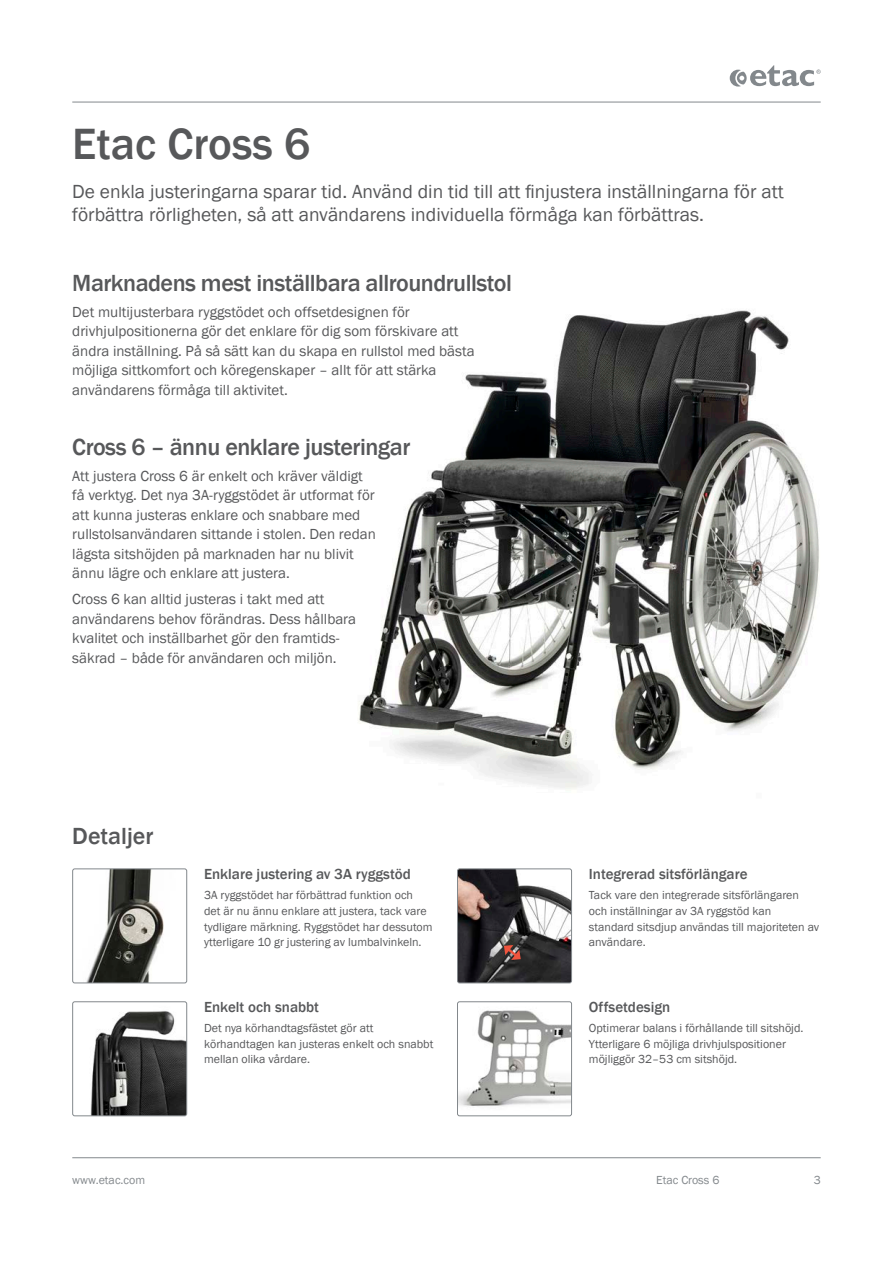
<style>
.page{position:relative;width:893px;height:1263px;background:#fff}
.page>*{position:absolute;margin:0;border:0;box-sizing:border-box;transform-origin:0 0}
._3__Header_-_Intro{font:500 45px "Franklin Gothic";color:#57585a}
._4__Header_-_Basic_b{font:500 24px "Franklin Gothic";letter-spacing:-.02em;color:#57585a}
._4__Header_-_Basic_b-2{font:500 24px "Franklin Gothic";color:#57585a}
._3__Body_-_Intro{font:19.5px/22.5px "Franklin Gothic";color:#57585a}
._4__Body_-_Basic_bod{font:15px/19.5px "Franklin Gothic";color:#57585a}
._5__Header_-_Feature{font:500 15px "Franklin Gothic";color:#57585a}
._5__Body_-_Features{font:12px/15.8px "Franklin Gothic";color:#57585a}
.t1{font:12px "Franklin Gothic";color:#83888c}
</style>
<div class="page">
<img style="left:359px;top:310px;width:460px;height:479px">
<img style="left:86px;top:870px;width:101px;height:113px">
<div style="left:72px;top:868px;width:115px;height:115px;border:1px solid #83888c;border-radius:2px"></div>
<img style="left:90px;top:1011px;width:97px;height:105px">
<div style="left:72px;top:1001px;width:115px;height:115px;border:1px solid #83888c;border-radius:2px"></div>
<img style="left:457px;top:870px;width:115px;height:113px">
<div style="left:457px;top:868px;width:115px;height:115px;border:1px solid #83888c;border-radius:2px"></div>
<img style="left:457px;top:1010px;width:115px;height:106px">
<div style="left:457px;top:1001px;width:115px;height:115px;border:1px solid #83888c;border-radius:2px"></div>
<svg style="left:504px;top:945px;width:17px;height:15px"></svg>
<hr style="left:72px;top:102px;width:749px;height:1px;background:#83888c">
<hr style="left:72px;top:1157px;width:749px;height:1px;background:#83888c">
<svg style="left:730px;top:65px;width:91px;height:22px"></svg>
<p class="_3__Header_-_Intro" style="left:72px;top:116px;width:240px">Etac Cross 6</p>
<p class="_3__Body_-_Intro" style="left:72px;top:181px;width:713px">De enkla justeringarna sparar tid. Använd din tid till att finjustera inställningarna för att förbättra rörligheten, så att användarens individuella förmåga kan förbättras.</p>
<p class="_4__Header_-_Basic_b" style="left:72px;top:268px;width:441px">Marknadens mest inställbara allroundrullstol</p>
<p class="_4__Body_-_Basic_bod" style="left:72px;top:302px;width:404px">Det multijusterbara ryggstödet och offsetdesignen för drivhjulpositionerna gör det enklare för dig som förskivare att ändra inställning. På så sätt kan du skapa en rullstol med bästa möjliga sittkomfort och köregenskaper – allt för att stärka användarens förmåga till aktivitet.</p>
<p class="_4__Header_-_Basic_b" style="left:72px;top:432px;width:340px">Cross 6 – ännu enklare justeringar</p>
<p class="_4__Body_-_Basic_bod" style="left:72px;top:466px;width:305px">Att justera Cross 6 är enkelt och kräver väldigt få verktyg. Det nya 3A-ryggstödet är utformat för att kunna justeras enklare och snabbare med rullstolsanvändaren sittande i stolen. Den redan lägsta sitshöjden på marknaden har nu blivit ännu lägre och enklare att justera.</p>
<p class="_4__Body_-_Basic_bod" style="left:72px;top:590px;width:285px">Cross 6 kan alltid justeras i takt med att användarens behov förändras. Dess hållbara kvalitet och inställbarhet gör den framtids&shy;säkrad – både för användaren och miljön.</p>
<p class="_4__Header_-_Basic_b-2" style="left:72px;top:821px;width:83px">Detaljer</p>
<p class="_5__Header_-_Feature" style="left:204px;top:865px;width:208px">Enklare justering av 3A ryggstöd</p>
<p class="_5__Body_-_Features" style="left:204px;top:887px;width:230px">3A ryggstödet har förbättrad funktion och<br>det är nu ännu enklare att justera, tack vare tydligare märkning. Ryggstödet har dessutom ytterligare 10 gr justering av lumbalvinkeln.</p>
<p class="_5__Header_-_Feature" style="left:204px;top:997px;width:117px">Enkelt och snabbt</p>
<p class="_5__Body_-_Features" style="left:204px;top:1020px;width:231px">Det nya körhandtagsfästet gör att körhandtagen kan justeras enkelt och snabbt mellan olika vårdare.</p>
<p class="_5__Header_-_Feature" style="left:589px;top:865px;width:160px">Integrerad sitsförlängare</p>
<p class="_5__Body_-_Features" style="left:589px;top:887px;width:232px">Tack vare den integrerade sitsförlängaren och inställningar av 3A ryggstöd kan standard sitsdjup användas till majoriteten av användare.</p>
<p class="_5__Header_-_Feature" style="left:589px;top:997px;width:83px">Offsetdesign</p>
<p class="_5__Body_-_Features" style="left:589px;top:1020px;width:216px">Optimerar balans i förhållande till sitshöjd.<br>Ytterligare 6 möjliga drivhjulspositioner möjliggör 32–53 cm sitshöjd.</p>
<p class="t1" style="left:72px;top:1173px;width:74px">www.etac.com</p>
<p class="t1" style="left:656px;top:1173px;width:65px">Etac Cross 6</p>
<p class="t1" style="left:814px;top:1173px;width:9px">3</p>
</div>
